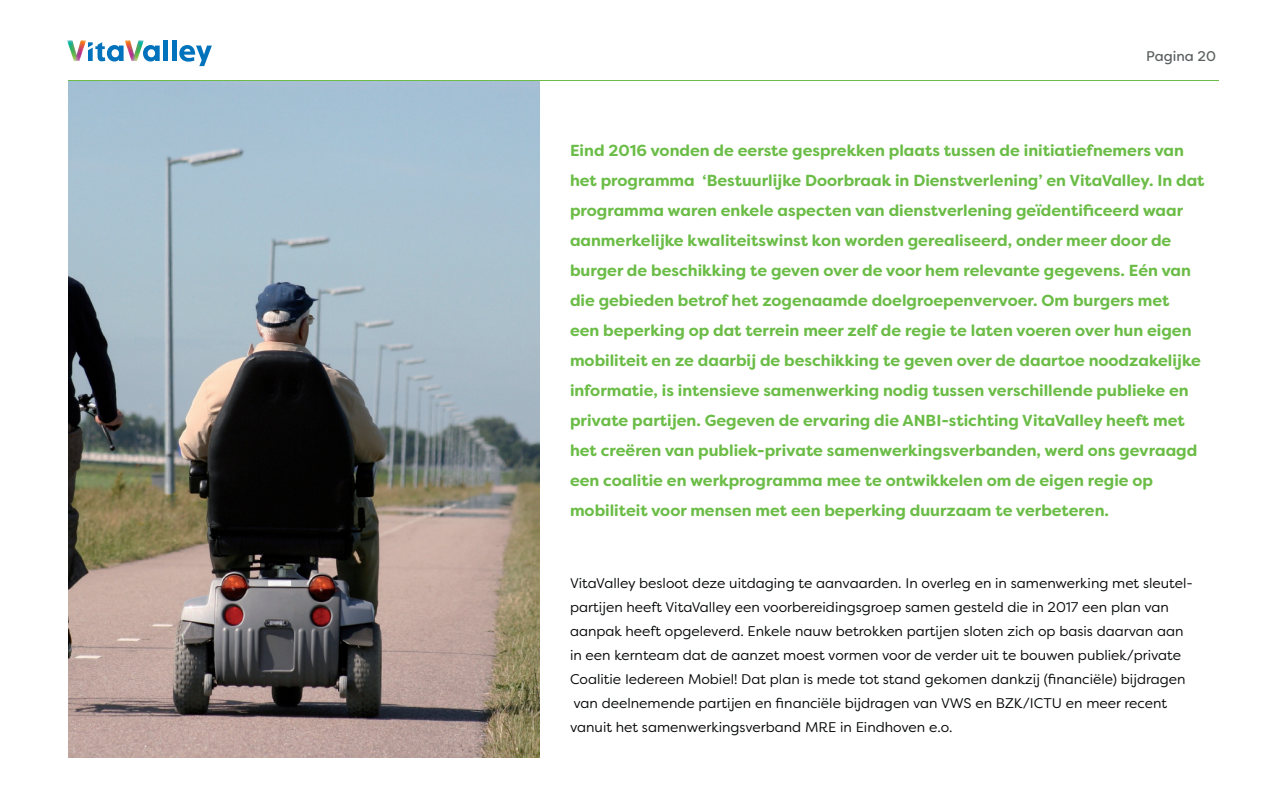
<style>
.page{position:relative;width:1280px;height:800px;background:#fff}
.page>*{position:absolute;margin:0;border:0;box-sizing:border-box;transform-origin:0 0}
.t1{font:700 16px/30px "Filson Soft";color:#6bbd47}
.t2{font:14px/24px "Filson Soft";color:#030505}
.t3{font:14px "Filson Soft";color:#595e5f}
</style>
<div class="page">
<img style="left:68px;top:81px;width:472px;height:677px">
<div style="left:163px;top:40px;width:5px;height:21px;background:#0073bc"></div>
<hr style="left:172px;top:40px;width:4px;height:21px;background:#0073bc">
<svg style="left:179px;top:45px;width:33px;height:21px"></svg>
<svg style="left:67px;top:40px;width:93px;height:22px"></svg>
<hr style="left:68px;top:80px;width:1151px;height:1px;background:#6bbd47">
<p class="t3" style="left:1146px;top:47px;width:71px">Pagina 20</p>
<p class="t1" style="left:570px;top:135px;width:636px">Eind 2016 vonden de eerste gesprekken plaats tussen de initiatiefnemers van het programma ‘Bestuurlijke Doorbraak in Dienstverlening’ en VitaValley. In dat programma waren enkele aspecten van dienstverlening geïdentificeerd waar aanmerkelijke kwaliteitswinst kon worden gerealiseerd, onder meer door de burger de beschikking te geven over de voor hem relevante gegevens. Eén van die gebieden betrof het zogenaamde doelgroepenvervoer. Om burgers met<br>een beperking op dat terrein meer zelf de regie te laten voeren over hun eigen mobiliteit en ze daarbij de beschikking te geven over de daartoe noodzakelijke informatie, is intensieve samenwerking nodig tussen verschillende publieke en private partijen. Gegeven de ervaring die ANBI-stichting VitaValley heeft met het creëren van publiek-private samenwerkingsverbanden, werd ons gevraagd een coalitie en werkprogramma mee te ontwikkelen om de eigen regie op mobiliteit voor mensen met een beperking duurzaam te verbeteren.</p>
<p class="t2" style="left:570px;top:571px;width:624px">VitaValley besloot deze uitdaging te aanvaarden. In overleg en in samenwerking met sleutel&shy;partijen heeft VitaValley een voorbereidingsgroep samen gesteld die in 2017 een plan van aanpak heeft opgeleverd. Enkele nauw betrokken partijen sloten zich op basis daarvan aan in een kernteam dat de aanzet moest vormen voor de verder uit te bouwen publiek/private Coalitie Iedereen Mobiel! Dat plan is mede tot stand gekomen dankzij (financiële) bijdragen van deelnemende partijen en financiële bijdragen van VWS en BZK/ICTU en meer recent vanuit het samenwerkingsverband MRE in Eindhoven e.o.</p>
</div>
